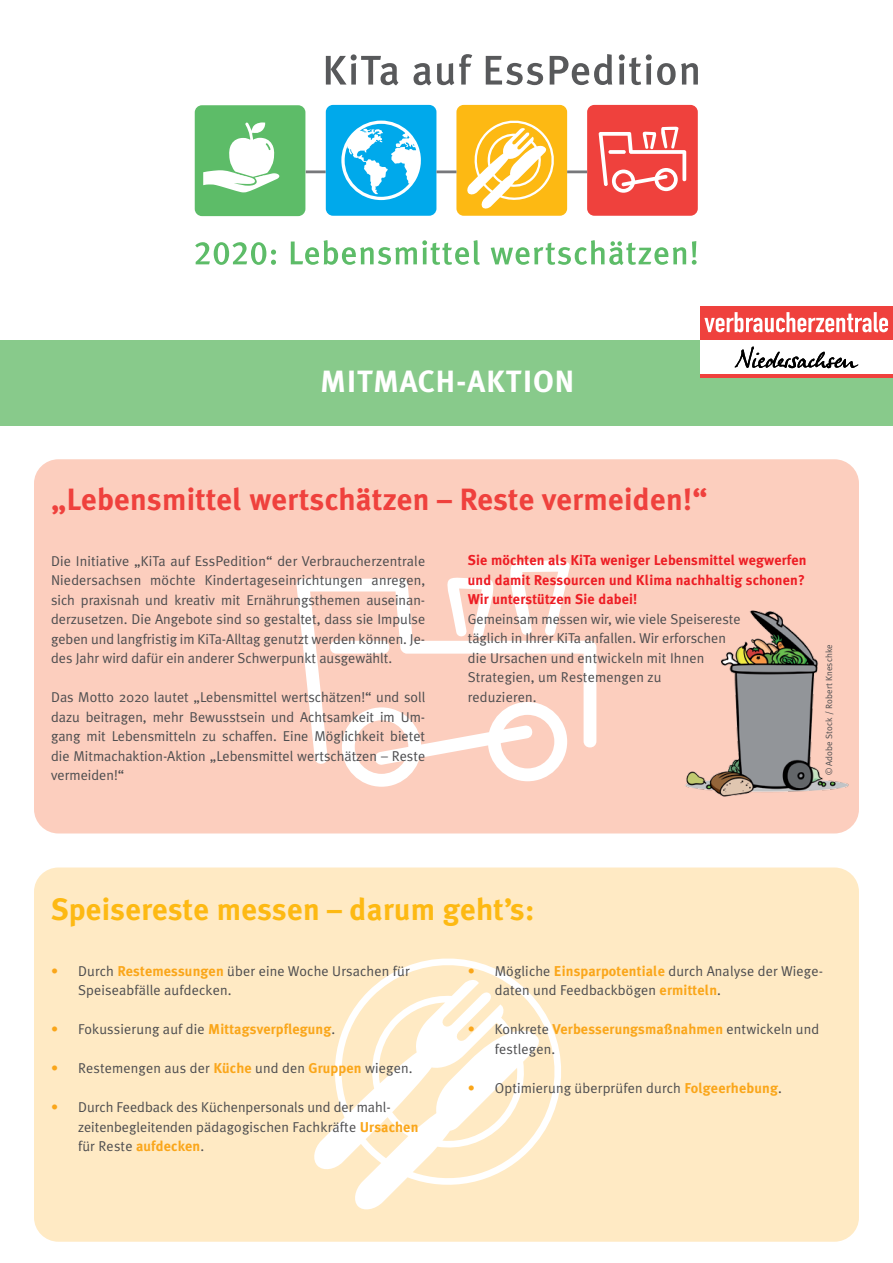
<style>
.page{position:relative;width:893px;height:1263px;background:#fff}
.page>*{position:absolute;margin:0;border:0;box-sizing:border-box;transform-origin:0 0}
.t1{font:700 30.75px "Meta Plus";letter-spacing:.01em;color:#ef413d}
.t2{font:700 30.75px "Meta Plus";letter-spacing:.01em;color:#fdb913}
.t3{font:700 30.75px "Meta Plus";letter-spacing:.025em;color:#fff}
.t4{font:14.25px/19.5px "Meta Plus Normal";letter-spacing:.01em;color:#4d4d4f}
.t5{font:700 14.25px/19.5px "Meta Plus";letter-spacing:.01em;color:#ed1d24;text-align:justify}
.t6{font:700 14.25px "Meta Plus";letter-spacing:.01em;color:#faa61a}
.t7{font:9px "Meta Plus Normal";letter-spacing:.01em;color:#4d4d4f}
.s1{color:#faa61a}
.s2{font-family:"Meta Plus";font-weight:700;color:#faa61a}
.s3{font-family:"Meta Plus Normal";font-weight:400}
.s4{font-family:"Meta Plus Normal";font-weight:400;color:#4d4d4f}
</style>
<div class="page">
<div style="left:0;top:340px;width:893px;height:85px;background:#88ca8b"></div>
<div style="left:700px;top:306px;width:193px;height:34px;background:#ef413d"></div>
<svg style="left:704px;top:312px;width:184px;height:20px"></svg>
<div style="left:700px;top:340px;width:193px;height:34px;background:#fff"></div>
<hr style="left:700px;top:374px;width:193px;height:3px;background:#ef413d">
<svg style="left:735px;top:346px;width:123px;height:22px"></svg>
<div style="left:34px;top:459px;width:825px;height:374px;background:#fccebe;border-radius:24px"></div>
<svg style="left:450px;top:560px;width:120px;height:19px"></svg>
<svg style="left:347px;top:766px;width:212px;height:21px"></svg>
<svg style="left:296px;top:579px;width:300px;height:187px"></svg>
<div style="left:34px;top:867px;width:825px;height:375px;background:#ffeac4;border-radius:24px"></div>
<svg style="left:314px;top:958px;width:247px;height:252px"></svg>
<hr style="left:306px;top:170px;width:20px;height:3px;background:#77787b">
<div style="left:587px;top:105px;width:111px;height:111px;background:#ef413d;border-radius:7px"></div>
<div style="left:326px;top:105px;width:110px;height:111px;background:#00a9eb;border-radius:7px"></div>
<div style="left:456px;top:105px;width:111px;height:111px;background:#fdb913;border-radius:7px"></div>
<hr style="left:567px;top:170px;width:20px;height:3px;background:#77787b">
<hr style="left:436px;top:170px;width:20px;height:3px;background:#77787b">
<svg style="left:467px;top:120px;width:87px;height:89px"></svg>
<svg style="left:599px;top:126px;width:87px;height:67px"></svg>
<svg style="left:326px;top:54px;width:372px;height:31px"></svg>
<svg style="left:341px;top:121px;width:80px;height:79px"></svg>
<svg style="left:195px;top:240px;width:502px;height:25px"></svg>
<div style="left:195px;top:105px;width:110px;height:111px;background:#5dbc68;border-radius:7px"></div>
<svg style="left:203px;top:122px;width:76px;height:70px"></svg>
<img style="left:685px;top:610px;width:164px;height:187px">
<h1 class="t3" style="left:320px;top:363px;width:256px">Mitmach-Aktion</h1>
<h1 class="t1" style="left:51px;top:482px;width:658px">„Lebensmittel wertschätzen – Reste vermeiden!“</h1>
<p class="t4" style="left:51px;top:551px;width:376px;text-align:justify">Die Initiative „KiTa auf EssPedition“ der Verbraucherzentrale Niedersachsen möchte Kindertageseinrichtungen anregen, sich praxisnah und kreativ mit Ernährungsthemen auseinan&shy;derzusetzen. Die Angebote sind so gestaltet, dass sie Impulse geben und langfristig im KiTa-Alltag genutzt werden können. Je&shy;des Jahr wird dafür ein anderer Schwerpunkt ausgewählt.</p>
<p class="t4" style="left:51px;top:687px;width:376px;text-align:justify">Das Motto 2020 lautet „Lebensmittel wertschätzen!“ und soll dazu beitragen, mehr Bewusstsein und Achtsamkeit im Um&shy;gang mit Lebensmitteln zu schaffen. Eine Möglichkeit bietet die Mitmachaktion-Aktion „Lebensmittel wertschätzen – Reste vermeiden!“</p>
<p class="t5" style="left:468px;top:551px;width:340px">Sie möchten als KiTa weniger Lebensmittel wegwerfen und damit Ressourcen und Klima nachhaltig schonen?<br>Wir unterstützen Sie dabei!</p>
<p class="t4" style="left:468px;top:609px;width:274px">Gemeinsam messen wir, wie viele Speisereste täglich in Ihrer KiTa anfallen. Wir erforschen die Ursachen und entwickeln mit Ihnen Strategien, um Restemengen zu<br>reduzieren.</p>
<p class="t7" style="left:824px;top:775px;width:133px;rotate:-90deg">© Adobe Stock / Robert Kneschke</p>
<h1 class="t2" style="left:51px;top:892px;width:485px">Speisereste messen – darum geht’s:</h1>
<p class="t4" style="left:78px;top:961px;width:333px;text-indent:-27px"><span class="s1">•</span> Durch <span class="s2">Restemessungen</span> über eine Woche Ursachen für<br>Speiseabfälle aufdecken.</p>
<p class="t4" style="left:51px;top:1019px;width:286px"><span class="s1">•</span> Fokussierung auf die <span class="s2">Mittagsverpflegung</span>.</p>
<p class="t4" style="left:51px;top:1058px;width:363px"><span class="s1">•</span> Restemengen aus der <span class="s2">Küche</span> und den <span class="s2">Gruppen</span> wiegen.</p>
<p class="t4" style="left:78px;top:1097px;width:342px;text-indent:-27px"><span class="s1">•</span> Durch Feedback des Küchenpersonals und der mahl&shy;zeitenbegleitenden pädagogischen Fachkräfte <span class="s2">Ursachen </span>für Reste <span class="s2">aufdecken</span>.</p>
<p class="t4" style="left:495px;top:961px;width:330px;text-indent:-27px"><span class="s1">•</span> Mögliche <span class="s2">Einsparpotentiale</span> durch Analyse der Wiege&shy;daten und Feedbackbögen <span class="s2">ermitteln</span>.</p>
<p class="t6" style="left:468px;top:1021px;width:353px"><span class="s3">•</span> <span class="s4">Konkrete</span> Verbesserungsmaßnahmen <span class="s4">entwickeln und</span></p>
<p class="t4" style="left:495px;top:1039px;width:62px">festlegen.</p>
<p class="t4" style="left:468px;top:1078px;width:316px"><span class="s1">•</span> Optimierung überprüfen durch <span class="s2">Folgeerhebung</span>.</p>
</div>
